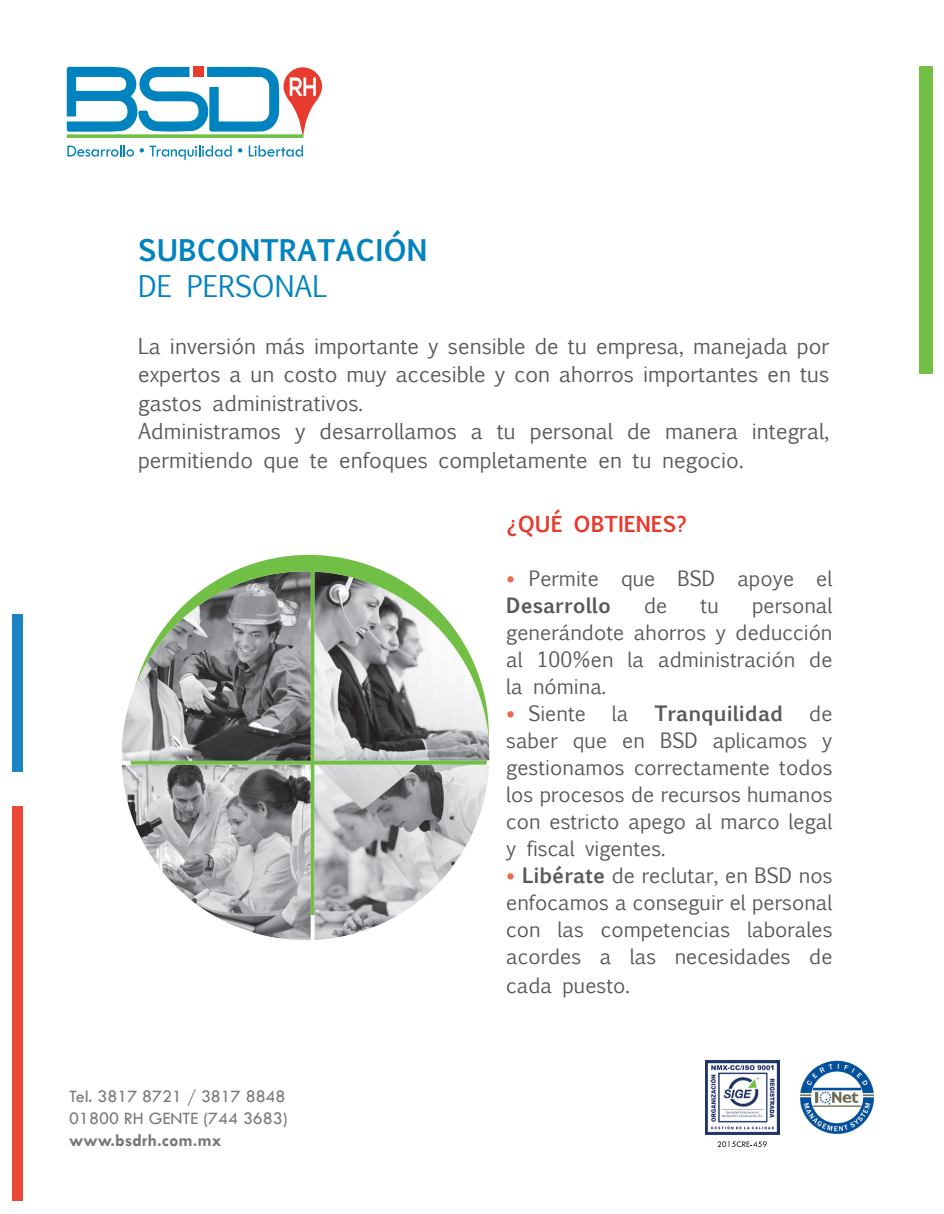
<style>
.page{position:relative;width:944px;height:1214px;background:#fff}
.page>*{position:absolute;margin:0;border:0;box-sizing:border-box;transform-origin:0 0}
.t1{font:700 28.5px "Euphemia UCAS";color:#0083bf}
.t2{font:28.5px "Euphemia UCAS";color:#0083bf}
.t3{font:21px/28.5px "Euphemia UCAS";color:#57585a;text-align:justify}
.t4{font:700 21px "Euphemia UCAS";color:#e73b2e}
.t5{font:20.25px/27px "Euphemia UCAS";color:#57585a;text-align:justify}
.t6{font:700 20.25px "Euphemia UCAS";color:#57585a}
.t7{font:18px/21.6px "Tw Cen";color:#76787b}
.t8{font:700 18px "Tw Cen";color:#76787b}
.s1{font-family:"Corbel";color:#ec694d}
.s2{font-weight:700}
</style>
<div class="page">
<div style="left:13px;top:614px;width:10px;height:157px;background:#1b84c6"></div>
<div style="left:919px;top:66px;width:14px;height:308px;background:#71bf44"></div>
<div style="left:13px;top:806px;width:10px;height:395px;background:#ec4838"></div>
<hr style="left:67px;top:134px;width:236px;height:4px;background:#71bf44">
<svg style="left:67px;top:145px;width:67px;height:12px"></svg>
<svg style="left:140px;top:145px;width:92px;height:15px"></svg>
<svg style="left:238px;top:148px;width:4px;height:4px"></svg>
<svg style="left:249px;top:145px;width:54px;height:12px"></svg>
<svg style="left:67px;top:67px;width:255px;height:68px"></svg>
<img style="left:705px;top:1060px;width:74px;height:74px">
<img style="left:800px;top:1060px;width:74px;height:74px">
<svg style="left:717px;top:1141px;width:49px;height:6px"></svg>
<img style="left:121px;top:554px;width:369px;height:386px">
<p class="t1" style="left:138px;top:228px;width:291px">SUBCONTRATACIÓN</p>
<p class="t2" style="left:138px;top:265px;width:190px">DE PERSONAL</p>
<p class="t3" style="left:138px;top:331px;width:692px">La inversión más importante y sensible de tu empresa, manejada por expertos a un costo muy accesible y con ahorros importantes en tus gastos administrativos.</p>
<p class="t3" style="left:138px;top:417px;width:692px">Administramos y desarrollamos a tu personal de manera integral, permitiendo que te enfoques completamente en tu negocio.</p>
<p class="t4" style="left:506px;top:508px;width:182px">¿QUÉ OBTIENES?</p>
<p class="t5" style="left:506px;top:565px;width:328px"><span class="s1">•</span> Permite que BSD apoye el<br><span class="s2">Desarrollo</span></p>
<p class="t5" style="left:506px;top:592px;width:328px;text-indent:246px">personal generándote ahorros y deducción al 100%en la administración de la nómina.</p>
<p class="t5" style="left:506px;top:700px;width:81px"><span class="s1">•</span> Siente</p>
<p class="t5" style="left:612px;top:700px;width:18px">la</p>
<p class="t6" style="left:654px;top:698px;width:130px">Tranquilidad</p>
<p class="t5" style="left:644px;top:592px;width:25px">de</p>
<p class="t5" style="left:700px;top:592px;width:20px">tu</p>
<p class="t5" style="left:506px;top:700px;width:328px;text-indent:303px">de saber que en BSD aplicamos y gestionamos correctamente todos los procesos de recursos humanos con estricto apego al marco legal y fiscal vigentes.</p>
<p class="t5" style="left:506px;top:861px;width:328px"><span class="s1">•</span> <span class="s2">Libérate</span> de reclutar, en BSD nos enfocamos a conseguir el personal con las competencias laborales acordes a las necesidades de cada puesto.</p>
<p class="t7" style="left:69px;top:1085px;width:220px">Tel. 3817 8721 / 3817 8848<br>01800 RH GENTE (744 3683)</p>
<p class="t8" style="left:69px;top:1129px;width:154px">www.bsdrh.com.mx</p>
</div>
